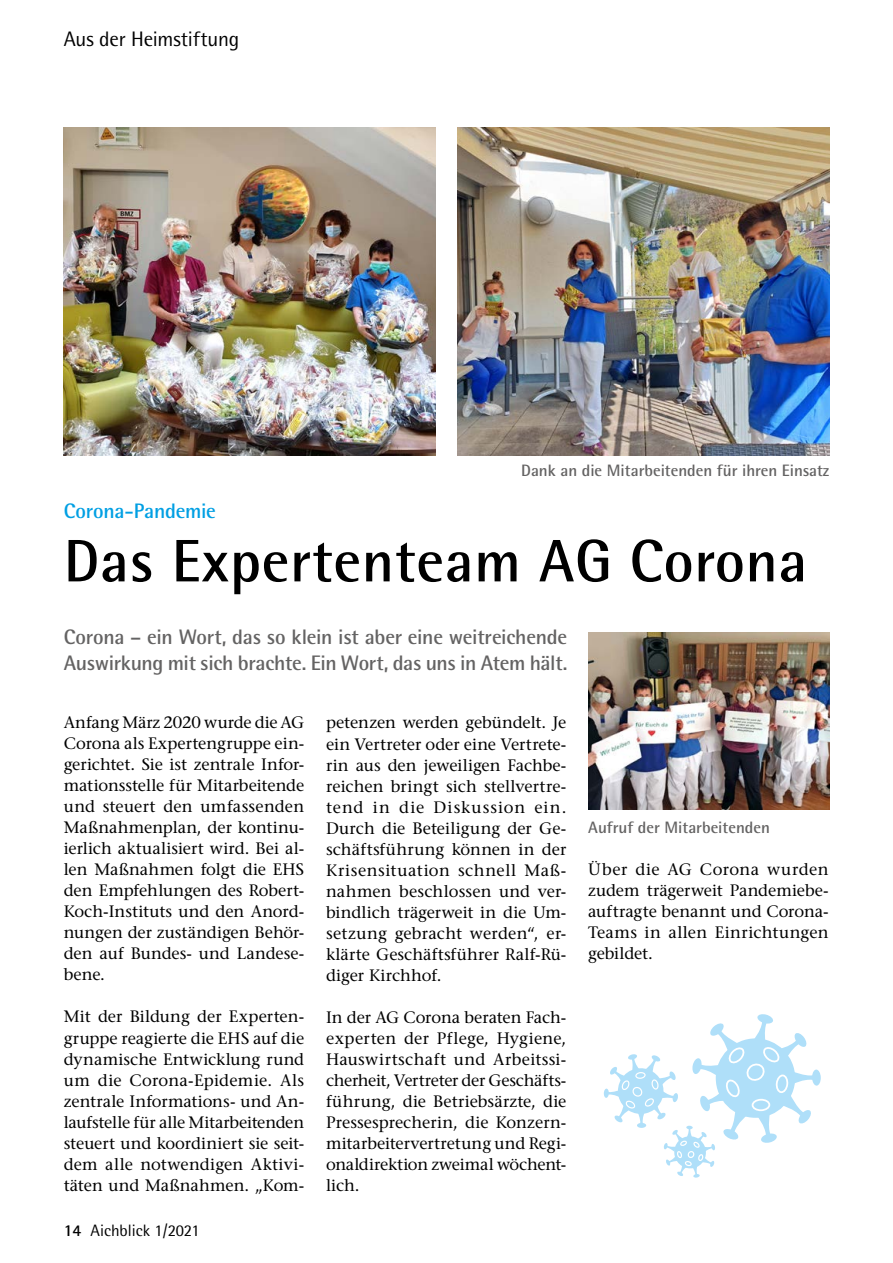
<style>
.page{position:relative;width:893px;height:1263px;background:#fff}
.page>*{position:absolute;margin:0;border:0;box-sizing:border-box;transform-origin:0 0}
.t1{font:700 60px "Agfa Rotis Semisans";letter-spacing:.01em;color:#000}
.t2{font:700 21px/25.5px "Agfa Rotis Semisans";letter-spacing:-.015em;color:#646363}
.t3{font:21px "Agfa Rotis Semisans";letter-spacing:-.01em;color:#000}
.t4{font:700 21px "Agfa Rotis Semisans";letter-spacing:-.01em;color:#009fe3}
.t5{font:16.5px/21px "Stone Serif";letter-spacing:.005em;color:#000;text-align:justify}
.t6{font:700 16.5px "Agfa Rotis Semisans";color:#646363}
.t7{font:16.5px "Agfa Rotis Semisans";color:#000}
.s1{font-weight:700}
</style>
<div class="page">
<img style="left:457px;top:128px;width:372px;height:327px">
<img style="left:588px;top:632px;width:241px;height:178px">
<img style="left:64px;top:128px;width:372px;height:327px">
<hr style="left:892px;top:128px;width:1px;height:579px;background:#fef0de">
<svg style="left:604px;top:1014px;width:217px;height:164px"></svg>
<p class="t3" style="left:64px;top:26px;width:177px">Aus der Heimstiftung</p>
<p class="t4" style="left:64px;top:498px;width:154px">Corona-Pandemie</p>
<p class="t6" style="left:521px;top:461px;width:309px">Dank an die Mitarbeitenden für ihren Einsatz</p>
<h1 class="t1" style="left:64px;top:524px;width:745px">Das Expertenteam AG Corona</h1>
<p class="t2" style="left:64px;top:624px;width:505px">Corona – ein Wort, das so klein ist aber eine weitreichende<br>Auswirkung mit sich brachte. Ein Wort, das uns in Atem hält.</p>
<p class="t5" style="left:64px;top:712px;width:242px">Anfang März 2020 wurde die AG Corona als Expertengruppe ein&shy;gerichtet. Sie ist zentrale Infor&shy;mationsstelle für Mitarbeitende und steuert den umfassenden Maßnahmenplan, der kontinu&shy;ierlich aktualisiert wird. Bei al&shy;len Maßnahmen folgt die EHS den Empfehlungen des Robert-Koch-Instituts und den Anord&shy;nungen der zuständigen Behör&shy;den auf Bundes- und Landese&shy;bene.</p>
<p class="t5" style="left:64px;top:1006px;width:242px">Mit der Bildung der Experten&shy;gruppe reagierte die EHS auf die dynamische Entwicklung rund um die Corona-Epidemie. Als zentrale Informations- und An&shy;laufstelle für alle Mitarbeitenden steuert und koordiniert sie seit&shy;dem alle notwendigen Aktivi&shy;täten und Maßnahmen. „Kom-</p>
<p class="t7" style="left:64px;top:1221px;width:138px"><span class="s1">14</span> Aichblick 1/2021</p>
<p class="t5" style="left:326px;top:712px;width:242px">petenzen werden gebündelt. Je ein Vertreter oder eine Vertrete&shy;rin aus den jeweiligen Fachbe&shy;reichen bringt sich stellvertre&shy;tend in die Diskussion ein.<br>Durch die Beteiligung der Ge&shy;schäftsführung können in der Krisensituation schnell Maß&shy;nahmen beschlossen und ver&shy;bindlich trägerweit in die Um&shy;setzung gebracht werden“, er&shy;klärte Geschäftsführer Ralf-Rü&shy;diger Kirchhof.</p>
<p class="t5" style="left:326px;top:1006px;width:242px">In der AG Corona beraten Fach&shy;experten der Pflege, Hygiene, Hauswirtschaft und Arbeitssi&shy;cherheit, Vertreter der Geschäfts&shy;führung, die Betriebsärzte, die Pressesprecherin, die Konzern&shy;mitarbeitervertretung und Regi&shy;onaldirektion zweimal wöchent&shy;lich.</p>
<p class="t6" style="left:588px;top:818px;width:183px">Aufruf der Mitarbeitenden</p>
<p class="t5" style="left:588px;top:859px;width:242px">Über die AG Corona wurden zudem trägerweit Pandemiebe&shy;auftragte benannt und Corona-Teams in allen Einrichtungen gebildet.</p>
</div>
